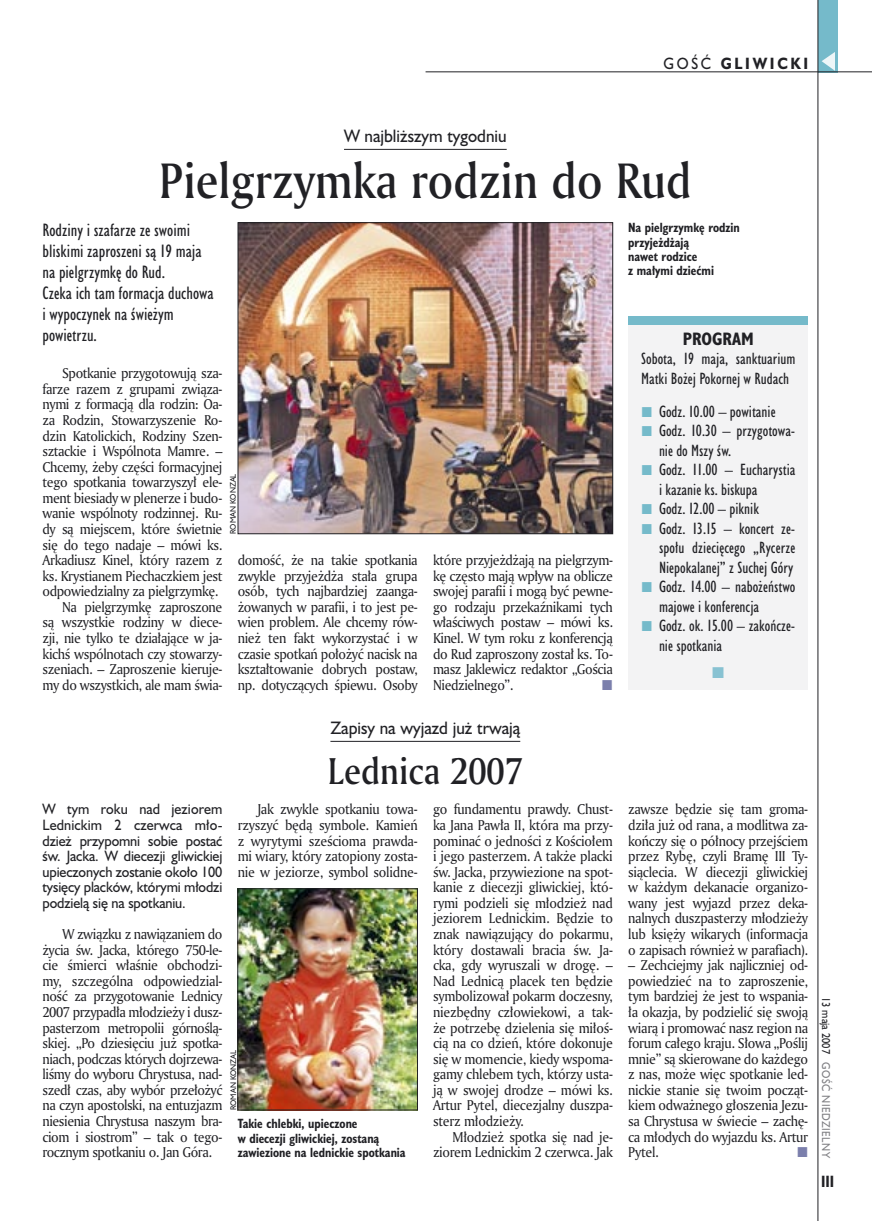
<style>
.page{position:relative;width:872px;height:1221px;background:#fff}
.page>*{position:absolute;margin:0;border:0;box-sizing:border-box;transform-origin:0 0}
._05a_tytyl_AmMd_32_pt{font:48px "Amerigo Md PL";color:#212125;scale:.9 1}
._05-9_tytyl_AmMd_24_pt{font:36px "Amerigo Md PL";color:#212125;scale:.9 1}
._06-4_lead_lokal_HuCn_11_pt{font:16.5px/21px "Humanst 521 Cn PL";color:#212125}
._04-3_nadtytul_lokal{font:16.5px "Humanst 521 PL";color:#212125;scale:.94 1}
._04-2_tytul_ramki{font:700 16.5px "Humanst 521 Cn PL";color:#212125}
._03-2_body_do_ramki{font:15px/19.5px "Humanst 521 Cn PL";color:#212125}
.t1{font:700 15px "Humanst 521 PL";letter-spacing:.2em;color:#212125;scale:.9 1}
._17_pagina_prawa{font:700 15px "Humanst 521 Cn PL";color:#212125;scale:.94 1}
._01_body_tekst{font:13.8px/15.6px "Amerigo PL";letter-spacing:-.03em;color:#212125;text-align:justify;scale:.94 1}
._06-5_lead_lokal_maly_Hu_9_pt{font:13.8px/15.6px "Humanst 521 PL";letter-spacing:-.01em;color:#212125;text-align:justify;scale:.94 1}
._09_podpis_zdjecia_HuCnB{font:700 12.3px/14.4px "Humanst 521 Cn PL";color:#212125;scale:.94 1}
._19a_data_prawa_GOSC{font:10.5px "Humanst 521 PL";letter-spacing:.05em;color:#7f7f83;scale:.9 1}
._19_data_prawa{font:10.5px "Humanst 521 PL";color:#212125;scale:.9 1}
._09a_autor_zdjecia_Hu_5_pt{font:7.5px "Humanst 521 PL";color:#212125;scale:.94 1}
.s1{font-weight:400}
</style>
<div class="page">
<div style="left:818px;top:0;width:19px;height:72px;background:#75baca"></div>
<hr style="left:817px;top:0;width:1px;height:1220px;background:#212125">
<svg style="left:821px;top:52px;width:14px;height:19px"></svg>
<hr style="left:425px;top:72px;width:447px;height:1px;background:#212125">
<hr style="left:330px;top:741px;width:190px;height:1px;background:#212125">
<hr style="left:344px;top:149px;width:162px;height:1px;background:#212125">
<img style="left:240px;top:224px;width:371px;height:308px">
<div style="left:238px;top:222px;width:375px;height:312px;border:1px solid #212125"></div>
<div style="left:628px;top:316px;width:180px;height:373px;background:#f3f3f4"></div>
<div style="left:628px;top:316px;width:180px;height:8px;background:#75baca"></div>
<img style="left:239px;top:890px;width:177px;height:218px">
<div style="left:237px;top:888px;width:181px;height:222px;border:1px solid #212125"></div>
<p class="t1" style="left:663px;top:53px;width:162px"><span class="s1">GOŚĆ</span> GLIWICKI</p>
<p class="_04-3_nadtytul_lokal" style="left:344px;top:125px;width:174px">W najbliższym tygodniu</p>
<p class="_05a_tytyl_AmMd_32_pt" style="left:159px;top:149px;width:593px">Pielgrzymka rodzin do Rud</p>
<p class="_06-4_lead_lokal_HuCn_11_pt" style="left:43px;top:219px;width:173px">Rodziny i szafarze ze swoimi bliskimi zaproszeni są 19 maja na pielgrzymkę do Rud.<br>Czeka ich tam formacja duchowa i wypoczynek na świeżym powietrzu.</p>
<p class="_01_body_tekst" style="left:43px;top:365px;width:193px;text-indent:20px">Spotkanie przygotowują sza&shy;farze razem z grupami związa&shy;nymi z formacją dla rodzin: Oa&shy;za Rodzin, Stowarzyszenie Ro&shy;dzin Katolickich, Rodziny Szen&shy;sztackie i Wspólnota Mamre. – Chcemy, żeby części formacyjnej tego spotkania towarzyszył ele&shy;ment biesiady w plenerze i budo&shy;wanie wspólnoty rodzinnej. Ru&shy;dy są miejscem, które świetnie się do tego nadaje – mówi ks.<br>Arkadiusz Kinel, który razem z ks. Krystianem Piechaczkiem jest odpowiedzialny za pielgrzymkę.</p>
<p class="_01_body_tekst" style="left:43px;top:598px;width:193px;text-indent:20px">Na pielgrzymkę zaproszone są wszystkie rodziny w diece&shy;zji, nie tylko te działające w ja&shy;kichś wspólnotach czy stowarzy&shy;szeniach. – Zaproszenie kieruje&shy;my do wszystkich, ale mam świa-</p>
<p class="_09_podpis_zdjecia_HuCnB" style="left:628px;top:220px;width:120px">Na pielgrzymkę rodzin przyjeżdżają<br>nawet rodzice<br>z małymi dziećmi</p>
<p class="_04-2_tytul_ramki" style="left:682px;top:327px;width:73px">PROGRAM</p>
<p class="_03-2_body_do_ramki" style="left:641px;top:349px;width:156px">Sobota, 19 maja, sanktuarium<br>Matki Bożej Pokornej w Rudach</p>
<p class="_03-2_body_do_ramki" style="left:659px;top:401px;width:118px">Godz. 10.00 – powitanie</p>
<p class="_03-2_body_do_ramki" style="left:659px;top:421px;width:138px">Godz. 10.30 – przygotowa&shy;nie do Mszy św.</p>
<p class="_03-2_body_do_ramki" style="left:659px;top:460px;width:138px">Godz. 11.00 – Eucharystia i kazanie ks. biskupa</p>
<p class="_03-2_body_do_ramki" style="left:659px;top:499px;width:102px">Godz. 12.00 – piknik</p>
<p class="_03-2_body_do_ramki" style="left:659px;top:518px;width:138px;text-align:justify">Godz. 13.15 – koncert ze&shy;społu dziecięcego „Rycerze Niepokalanej” z Suchej Góry</p>
<p class="_03-2_body_do_ramki" style="left:659px;top:577px;width:138px">Godz. 14.00 – nabożeństwo majowe i konferencja</p>
<p class="_03-2_body_do_ramki" style="left:659px;top:616px;width:138px">Godz. ok. 15.00 – zakończe&shy;nie spotkania</p>
<p class="_09a_autor_zdjecia_Hu_5_pt" style="left:228px;top:534px;width:66px;rotate:-90deg">ROMAN KONZAL</p>
<p class="_01_body_tekst" style="left:238px;top:552px;width:193px">domość, że na takie spotkania zwykle przyjeżdża stała grupa osób, tych najbardziej zaanga&shy;żowanych w parafii, i to jest pe&shy;wien problem. Ale chcemy rów&shy;nież ten fakt wykorzystać i w czasie spotkań położyć nacisk na kształtowanie dobrych postaw, np. dotyczących śpiewu. Osoby</p>
<p class="_01_body_tekst" style="left:433px;top:552px;width:193px">które przyjeżdżają na pielgrzym&shy;kę często mają wpływ na oblicze swojej parafii i mogą być pewne&shy;go rodzaju przekaźnikami tych właściwych postaw – mówi ks.<br>Kinel. W tym roku z konferencją do Rud zaproszony został ks. To&shy;masz Jaklewicz redaktor „Gościa Niedzielnego”.</p>
<p class="_04-3_nadtytul_lokal" style="left:330px;top:716px;width:203px">Zapisy na wyjazd już trwają</p>
<p class="_05-9_tytyl_AmMd_24_pt" style="left:328px;top:746px;width:218px">Lednica 2007</p>
<p class="_01_body_tekst" style="left:238px;top:801px;width:193px;text-indent:20px">Jak zwykle spotkaniu towa&shy;rzyszyć będą symbole. Kamień z wyrytymi sześcioma prawda&shy;mi wiary, który zatopiony zosta&shy;nie w jeziorze, symbol solidne-</p>
<p class="_01_body_tekst" style="left:433px;top:801px;width:193px">go fundamentu prawdy. Chust&shy;ka Jana Pawła II, która ma przy&shy;pominać o jedności z Kościołem i jego pasterzem. A także placki św. Jacka, przywiezione na spot&shy;kanie z diecezji gliwickiej, któ&shy;rymi podzieli się młodzież nad jeziorem Lednickim. Będzie to znak nawiązujący do pokarmu, który dostawali bracia św. Ja&shy;cka, gdy wyruszali w drogę. – Nad Lednicą placek ten będzie symbolizował pokarm doczesny, niezbędny człowiekowi, a tak&shy;że potrzebę dzielenia się miłoś&shy;cią na co dzień, które dokonuje się w momencie, kiedy wspoma&shy;gamy chlebem tych, którzy usta&shy;ją w swojej drodze – mówi ks.<br>Artur Pytel, diecezjalny duszpa&shy;sterz młodzieży.</p>
<p class="_01_body_tekst" style="left:433px;top:1128px;width:193px;text-align:right">Młodzież spotka się nad je&shy;ziorem Lednickim 2 czerwca. Jak</p>
<p class="_06-5_lead_lokal_maly_Hu_9_pt" style="left:43px;top:801px;width:193px">W tym roku nad jeziorem Lednickim 2 czerwca mło&shy;dzież przypomni sobie postać św. Jacka. W diecezji gliwickiej upieczonych zostanie około 100 tysięcy placków, którymi młodzi podzielą się na spotkaniu.</p>
<p class="_01_body_tekst" style="left:43px;top:925px;width:193px;text-indent:20px">W związku z nawiązaniem do życia św. Jacka, którego 750-le&shy;cie śmierci właśnie obchodzi&shy;my, szczególna odpowiedzial&shy;ność za przygotowanie Lednicy 2007 przypadła młodzieży i dusz&shy;pasterzom metropolii górnoślą&shy;skiej. „Po dziesięciu już spotka&shy;niach, podczas których dojrzewa&shy;liśmy do wyboru Chrystusa, nad&shy;szedł czas, aby wybór przełożyć na czyn apostolski, na entuzjazm niesienia Chrystusa naszym bra&shy;ciom i siostrom” – tak o tego&shy;rocznym spotkaniu o. Jan Góra.</p>
<p class="_09a_autor_zdjecia_Hu_5_pt" style="left:228px;top:1109px;width:66px;rotate:-90deg">ROMAN KONZAL</p>
<p class="_09_podpis_zdjecia_HuCnB" style="left:238px;top:1116px;width:180px">Takie chlebki, upieczone<br>w diecezji gliwickiej, zostaną zawiezione na lednickie spotkania</p>
<p class="_01_body_tekst" style="left:628px;top:801px;width:193px">zawsze będzie się tam groma&shy;dziła już od rana, a modlitwa za&shy;kończy się o północy przejściem przez Rybę, czyli Bramę III Ty&shy;siąclecia. W diecezji gliwickiej w każdym dekanacie organizo&shy;wany jest wyjazd przez deka&shy;nalnych duszpasterzy młodzieży lub księży wikarych (informacja o zapisach również w parafiach).</p>
<p class="_01_body_tekst" style="left:628px;top:957px;width:193px">– Zechciejmy jak najliczniej od&shy;powiedzieć na to zaproszenie, tym bardziej że jest to wspania&shy;ła okazja, by podzielić się swoją wiarą i promować nasz region na forum całego kraju. Słowa „Poślij mnie” są skierowane do każdego z nas, może więc spotkanie led&shy;nickie stanie się twoim począt&shy;kiem odważnego głoszenia Jezu&shy;sa Chrystusa w świecie – zachę&shy;ca młodych do wyjazdu ks. Artur Pytel.</p>
<p class="_19_data_prawa" style="left:833px;top:996px;width:64px;rotate:90deg">13 maja 2007</p>
<p class="_19a_data_prawa_GOSC" style="left:833px;top:1062px;width:108px;rotate:90deg">GOŚĆ NIEDZIELNY</p>
<p class="_17_pagina_prawa" style="left:821px;top:1171px;width:15px">III</p>
</div>
